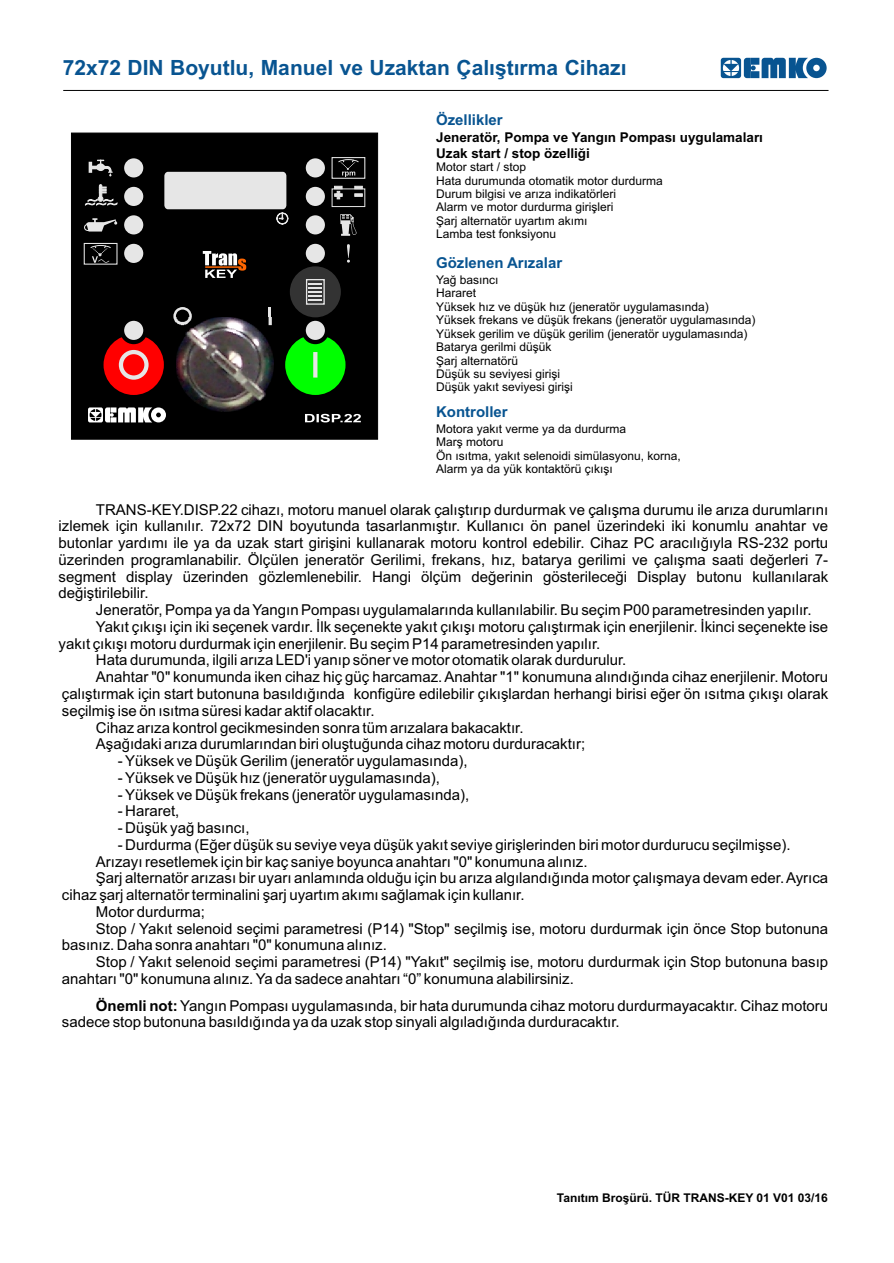
<style>
.page{position:relative;width:894px;height:1263px;background:#fff}
.page>*{position:absolute;margin:0;border:0;box-sizing:border-box;transform-origin:0 0}
.t1{font:700 21px "Arial";color:#085491}
.t2{font:15px/16.8px "Arial";color:#000;text-align:justify}
.t3{font:700 15px "Arial";color:#085491}
.t4{font:700 13.5px/15.1px "Arial";color:#000}
.t5{font:12px/13.4px "Arial";color:#000}
.t6{font:700 12px "Arial";color:#000}
.s1{font-weight:700}
</style>
<div class="page">
<svg style="left:721px;top:58px;width:106px;height:20px"></svg>
<hr style="left:63px;top:90px;width:766px;height:1px;background:#000">
<div style="left:71px;top:133px;width:307px;height:306px;background:#000"></div>
<svg style="left:173px;top:307px;width:19px;height:16px"></svg>
<div style="left:104px;top:335px;width:60px;height:60px;background:#f00;border-radius:50%"></div>
<div style="left:119px;top:350px;width:30px;height:30px;border:4px solid #e6e6e6;border-radius:50%"></div>
<svg style="left:120px;top:317px;width:28px;height:27px"></svg>
<hr style="left:268px;top:307px;width:3px;height:18px;background:#e6e6e6">
<div style="left:285px;top:335px;width:61px;height:60px;background:#0f0;border-radius:50%"></div>
<svg style="left:313px;top:352px;width:4px;height:26px"></svg>
<svg style="left:88px;top:407px;width:78px;height:15px"></svg>
<div style="left:124px;top:244px;width:19px;height:19px;background:#e6e6e6;border-radius:50%"></div>
<div style="left:124px;top:215px;width:19px;height:19px;background:#e6e6e6;border-radius:50%"></div>
<div style="left:124px;top:187px;width:19px;height:19px;background:#e6e6e6;border-radius:50%"></div>
<div style="left:124px;top:158px;width:19px;height:19px;background:#e6e6e6;border-radius:50%"></div>
<div style="left:306px;top:215px;width:19px;height:19px;background:#e6e6e6;border-radius:50%"></div>
<div style="left:306px;top:187px;width:19px;height:19px;background:#e6e6e6;border-radius:50%"></div>
<div style="left:306px;top:158px;width:19px;height:19px;background:#e6e6e6;border-radius:50%"></div>
<div style="left:332px;top:188px;width:33px;height:19px;border:1px solid #e6e6e6"></div>
<svg style="left:354px;top:186px;width:9px;height:11px"></svg>
<svg style="left:334px;top:186px;width:9px;height:13px"></svg>
<div style="left:99px;top:184px;width:3px;height:15px;background:#e6e6e6;border:1px solid #e6e6e6"></div>
<svg style="left:85px;top:187px;width:32px;height:19px"></svg>
<svg style="left:84px;top:218px;width:33px;height:14px"></svg>
<div style="left:84px;top:243px;width:34px;height:22px;border:1px solid #e6e6e6"></div>
<svg style="left:90px;top:245px;width:21px;height:18px"></svg>
<div style="left:164px;top:172px;width:122px;height:37px;background:#e6e6e6;border-radius:4px"></div>
<div style="left:332px;top:157px;width:33px;height:22px;border:1px solid #e6e6e6"></div>
<svg style="left:338px;top:159px;width:21px;height:18px"></svg>
<div style="left:306px;top:244px;width:19px;height:19px;background:#e6e6e6;border-radius:50%"></div>
<svg style="left:276px;top:213px;width:12px;height:11px"></svg>
<div style="left:302px;top:317px;width:27px;height:27px;background:#e6e6e6;border:4px solid #000;border-radius:50%"></div>
<div style="left:290px;top:266px;width:51px;height:51px;background:#333;border-radius:50%"></div>
<svg style="left:306px;top:279px;width:19px;height:26px"></svg>
<svg style="left:203px;top:251px;width:43px;height:27px"></svg>
<svg style="left:347px;top:244px;width:3px;height:19px"></svg>
<svg style="left:89px;top:159px;width:24px;height:17px"></svg>
<svg style="left:340px;top:214px;width:17px;height:22px"></svg>
<svg style="left:305px;top:414px;width:56px;height:8px"></svg>
<img style="left:176px;top:318px;width:97px;height:94px">
<h1 class="t1" style="left:63px;top:60px;width:565px">72x72 DIN Boyutlu, Manuel ve Uzaktan Çalýþtýrma Cihazý</h1>
<p class="t3" style="left:436px;top:114px;width:68px">Özellikler</p>
<p class="t4" style="left:436px;top:131px;width:328px">Jeneratör, Pompa ve Yangýn Pompasý uygulamalarý<br>Uzak start / stop özelliði</p>
<p class="t5" style="left:436px;top:161px;width:228px">Motor start / stop<br>Hata durumunda otomatik motor durdurma<br>Durum bilgisi ve arýza indikatörleri<br>Alarm ve motor durdurma giriþleri<br>Þarj alternatör uyartým akýmý<br>Lamba test fonksiyonu</p>
<p class="t5" style="left:436px;top:274px;width:321px">Yað basýncý<br>Hararet<br>Yüksek hýz ve düþük hýz (jeneratör uygulamasýnda)<br>Yüksek frekans ve düþük frekans (jeneratör uygulamasýnda)<br>Yüksek gerilim ve düþük gerilim (jeneratör uygulamasýnda)<br>Batarya gerilmi düþük<br>Þarj alternatörü<br>Düþük su seviyesi giriþi<br>Düþük yakýt seviyesi giriþi</p>
<p class="t5" style="left:436px;top:423px;width:246px">Motora yakýt verme ya da durdurma<br>Marþ motoru<br>Ön ýsýtma, yakýt selenoidi simülasyonu, korna,<br>Alarm ya da yük kontaktörü çýkýþý</p>
<p class="t3" style="left:436px;top:257px;width:128px">Gözlenen Arýzalar</p>
<p class="t3" style="left:436px;top:406px;width:73px">Kontroller</p>
<p class="t2" style="left:59px;top:502px;width:771px;text-indent:37px">TRANS-KEY.DISP.22 cihazý, otoru manuel olarak çalýþtýrýp durdurmak ve çalýþma durumu ile arýza durumlarýný izlemek için kullanýlýr. 72x72 DIN boyutunda tasarlanmýþtýr. Kullanýcý ön panel üzerindeki iki konumlu anahtar ve butonlar yardýmý ile ya da uzak start giriþini kullanarak motoru kontrol edebilir. Cihaz PC aracýlýðýyla RS-232 portu üzerinden programlanabilir. Ölçülen jeneratör Gerilimi, frekans, hýz, batarya gerilimi ve çalýþma saati deðerleri 7- segment display üzerinden gözlemlenebilir. Hangi ölçüm deðerinin gösterileceði Display butonu kullanýlarak deðiþtirilebilir.</p>
<p class="t2" style="left:96px;top:603px;width:717px">Jeneratör, Pompa ya da Yangýn Pompasý uygulamalarýnda kullanýlabilir. Bu seçim P00 parametresinden yapýlýr.</p>
<p class="t2" style="left:96px;top:620px;width:734px">Yakýt çýkýþý için iki seçenek vardýr. Ýlk seçenekte yakýt çýkýþý motoru çalýþtýrmak için enerjilenir. Ýkinci seçenekte ise</p>
<p class="t2" style="left:59px;top:636px;width:543px">yakýt çýkýþý motoru durdurmak için enerjilenir. Bu seçim P14 parametresinden yapýlýr.</p>
<p class="t2" style="left:96px;top:653px;width:532px">Hata durumunda, ilgili arýza LED'i yanýp söner ve motor otomatik olarak durdurulur.</p>
<p class="t2" style="left:96px;top:670px;width:734px">Anahtar "0" konumunda iken cihaz hiç güç harcamaz. Anahtar "1" konumuna alýndýðýnda cihaz enerjilenir. Motoru</p>
<p class="t2" style="left:62px;top:687px;width:768px">çalýþtýrmak için start butonuna basýldýðýnda konfigüre edilebilir çýkýþlardan herhangi birisi eðer ön ýsýtma çýkýþý olarak</p>
<p class="t2" style="left:62px;top:703px;width:314px">seçilmiþ ise ön ýsýtma süresi kadar aktif olacaktýr.</p>
<p class="t2" style="left:96px;top:720px;width:429px">Cihaz arýza kontrol gecikmesinden sonra tüm arýzalara bakacaktýr.</p>
<p class="t2" style="left:96px;top:737px;width:491px">Aþaðýdaki arýza durumlarýndan biri oluþtuðunda cihaz motoru durduracaktýr;</p>
<p class="t2" style="left:118px;top:754px;width:351px">- Yüksek ve Düþük Gerilim (jeneratör uygulamasýnda),</p>
<p class="t2" style="left:118px;top:771px;width:324px">- Yüksek ve Düþük hýz (jeneratör uygulamasýnda),</p>
<p class="t2" style="left:118px;top:787px;width:353px">- Yüksek ve Düþük frekans (jeneratör uygulamasýnda),</p>
<p class="t2" style="left:118px;top:804px;width:63px">- Hararet,</p>
<p class="t2" style="left:118px;top:821px;width:133px">- Düþük yað basýncý,</p>
<p class="t2" style="left:118px;top:838px;width:674px">- Durdurma (Eðer düþük su seviye veya düþük yakýt seviye giriþlerinden biri motor durdurucu seçilmiþse).</p>
<p class="t2" style="left:96px;top:854px;width:493px">Arýzayý resetlemek için bir kaç saniye boyunca anahtarý "0" konumuna alýnýz.</p>
<p class="t2" style="left:96px;top:871px;width:734px">Þarj alternatör arýzasý bir uyarý anlamýnda olduðu için bu arýza algýlandýðýnda motor çalýþmaya devam eder. Ayrýca</p>
<p class="t2" style="left:62px;top:888px;width:464px">cihaz þarj alternatör terminalini þarj uyartým akýmý saðlamak için kullanýr.</p>
<p class="t2" style="left:96px;top:905px;width:111px">Motor durdurma;</p>
<p class="t2" style="left:96px;top:921px;width:734px">Stop / Yakýt selenoid seçimi parametresi (P14) "Stop" seçilmiþ ise, motoru durdurmak için önce Stop butonuna</p>
<p class="t2" style="left:62px;top:938px;width:326px">basýnýz. Daha sonra anahtarý "0" konumuna alýnýz.</p>
<p class="t2" style="left:96px;top:955px;width:734px">Stop / Yakýt selenoid seçimi parametresi (P14) "Yakýt" seçilmiþ ise, motoru durdurmak için Stop butonuna basýp</p>
<p class="t2" style="left:62px;top:972px;width:514px">anahtarý "0" konumuna alýnýz. Ya da sadece anahtarý “0” konumuna alabilirsiniz.</p>
<p class="t2" style="left:62px;top:998px;width:768px;text-indent:34px"><span class="s1">Önemli not:</span> Yangýn Pompasý uygulamasýnda, bir hata durumunda cihaz motoru durdurmayacaktýr. Cihaz motoru sadece stop butonuna basýldýðýnda ya da uzak stop sinyali algýladýðýnda durduracaktýr.</p>
<p class="t2" style="left:288px;top:502px;width:14px">m</p>
<p class="t6" style="left:557px;top:1193px;width:272px">Tanýtým Broþürü. TÜR TRANS-KEY 01 V01 03/16</p>
</div>
